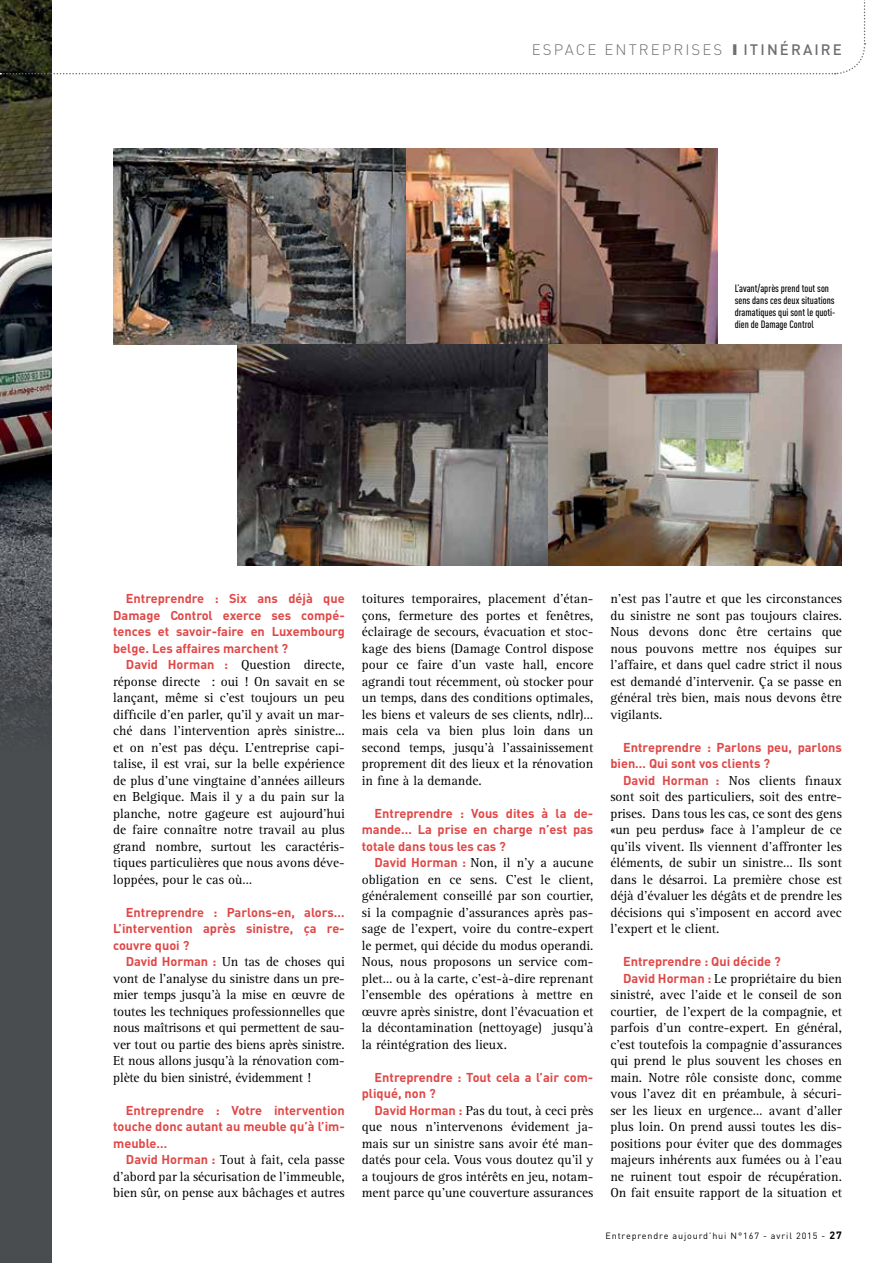
<style>
.page{position:relative;width:893px;height:1263px;background:#fff}
.page>*{position:absolute;margin:0;border:0;box-sizing:border-box;transform-origin:0 0}
.t1{font:300 15px "DIN";letter-spacing:.14em;color:#6d6e71}
.t2{font:13.5px/16.5px "Rotis Serif";color:#000;text-align:justify}
.t3{font:700 12.75px/16.5px "DIN";color:#df4847;text-align:justify}
.t4{font:500 10.5px/12px "DIN Cond";color:#000}
.t5{font:9px "DIN";letter-spacing:.1em;color:#000}
.s1{font-weight:500}
.s2{font-family:"DIN";font-weight:700;font-size:12.75px;color:#df4847}
.s3{font-weight:700;font-size:10.5px}
</style>
<div class="page">
<div style="left:0;top:522px;width:51px;height:741px;background:#494d50"></div>
<img style="left:0;top:75px;width:51px;height:651px">
<svg style="left:0;top:0;width:866px;height:75px"></svg>
<img style="left:113px;top:149px;width:605px;height:196px">
<img style="left:237px;top:345px;width:605px;height:220px">
<p class="t1" style="left:532px;top:39px;width:312px">ESPACE ENTREPRISES <span class="s1">IITINÉRAIRE</span></p>
<p class="t4" style="left:735px;top:282px;width:102px">L’avant/après prend tout son sens dans ces deux situations dramatiques qui sont le quoti&shy;dien de Damage Control</p>
<p class="t3" style="left:113px;top:590px;width:233px;text-indent:13px">Entreprendre : Six ans déjà que Damage Control exerce ses compé&shy;tences et savoir-faire en Luxembourg belge. Les affaires marchent ?</p>
<p class="t2" style="left:113px;top:657px;width:233px;text-indent:13px"><span class="s2">David Horman :</span> Question directe, réponse directe : oui ! On savait en se lançant, même si c’est toujours un peu difficile d’en parler, qu’il y avait un mar&shy;ché dans l’intervention après sinistre... et on n’est pas déçu. L’entreprise capi&shy;talise, il est vrai, sur la belle expérience de plus d’une vingtaine d’années ailleurs en Belgique. Mais il y a du pain sur la planche, notre gageure est aujourd’hui de faire connaître notre travail au plus grand nombre, surtout les caractéris&shy;tiques particulières que nous avons déve&shy;loppées, pour le cas où…</p>
<p class="t3" style="left:113px;top:903px;width:233px;text-indent:13px">Entreprendre : Parlons-en, alors… L’intervention après sinistre, ça re&shy;couvre quoi ?</p>
<p class="t2" style="left:113px;top:954px;width:233px;text-indent:13px"><span class="s2">David Horman :</span> Un tas de choses qui vont de l’analyse du sinistre dans un pre&shy;mier temps jusqu’à la mise en œuvre de toutes les techniques professionnelles que nous maîtrisons et qui permettent de sau&shy;ver tout ou partie des biens après sinistre.<br>Et nous allons jusqu’à la rénovation com&shy;plète du bien sinistré, évidemment !</p>
<p class="t3" style="left:113px;top:1101px;width:233px;text-indent:13px">Entreprendre : Votre intervention touche donc autant au meuble qu’à l’im&shy;meuble…</p>
<p class="t2" style="left:113px;top:1152px;width:233px;text-indent:13px"><span class="s2">David Horman :</span> Tout à fait, cela passe d’abord par la sécurisation de l’immeuble, bien sûr, on pense aux bâchages et autres</p>
<p class="t2" style="left:362px;top:591px;width:233px">toitures temporaires, placement d’étan&shy;çons, fermeture des portes et fenêtres, éclairage de secours, évacuation et stoc&shy;kage des biens (Damage Control dispose pour ce faire d’un vaste hall, encore agrandi tout récemment, où stocker pour un temps, dans des conditions optimales, les biens et valeurs de ses clients, ndlr)… mais cela va bien plus loin dans un second temps, jusqu’à l’assainissement proprement dit des lieux et la rénovation in fine à la demande.</p>
<p class="t3" style="left:362px;top:804px;width:233px;text-indent:13px">Entreprendre : Vous dites à la de&shy;mande… La prise en charge n’est pas totale dans tous les cas ?</p>
<p class="t2" style="left:362px;top:855px;width:233px;text-indent:13px"><span class="s2">David Horman :</span> Non, il n’y a aucune obligation en ce sens. C’est le client, généralement conseillé par son courtier, si la compagnie d’assurances après pas&shy;sage de l’expert, voire du contre-expert le permet, qui décide du modus operandi.<br>Nous, nous proposons un service com&shy;plet… ou à la carte, c’est-à-dire reprenant l’ensemble des opérations à mettre en œuvre après sinistre, dont l’évacuation et la décontamination (nettoyage) jusqu’à la réintégration des lieux.</p>
<p class="t3" style="left:362px;top:1068px;width:233px;text-indent:13px">Entreprendre : Tout cela a l’air com&shy;pliqué, non ?</p>
<p class="t2" style="left:362px;top:1102px;width:233px;text-indent:13px"><span class="s2">David Horman :</span> Pas du tout, à ceci près que nous n’intervenons évidement ja&shy;mais sur un sinistre sans avoir été man&shy;datés pour cela. Vous vous doutez qu’il y a toujours de gros intérêts en jeu, notam&shy;ment parce qu’une couverture assurances</p>
<p class="t2" style="left:610px;top:591px;width:233px">n’est pas l’autre et que les circonstances du sinistre ne sont pas toujours claires.<br>Nous devons donc être certains que nous pouvons mettre nos équipes sur l’affaire, et dans quel cadre strict il nous est demandé d’intervenir. Ça se passe en général très bien, mais nous devons être vigilants.</p>
<p class="t3" style="left:610px;top:738px;width:233px;text-indent:13px">Entreprendre : Parlons peu, parlons bien… Qui sont vos clients ?</p>
<p class="t2" style="left:610px;top:772px;width:233px;text-indent:13px"><span class="s2">David Horman :</span> Nos clients finaux sont soit des particuliers, soit des entre&shy;prises. Dans tous les cas, ce sont des gens «un peu perdus» face à l’ampleur de ce qu’ils vivent. Ils viennent d’affronter les éléments, de subir un sinistre… Ils sont dans le désarroi. La première chose est déjà d’évaluer les dégâts et de prendre les décisions qui s’imposent en accord avec l’expert et le client.</p>
<p class="t3" style="left:623px;top:953px;width:159px">Entreprendre : Qui décide ?</p>
<p class="t2" style="left:610px;top:970px;width:233px;text-indent:13px"><span class="s2">David Horman :</span> Le propriétaire du bien sinistré, avec l’aide et le conseil de son courtier, de l’expert de la compagnie, et parfois d’un contre-expert. En général, c’est toutefois la compagnie d’assurances qui prend le plus souvent les choses en main. Notre rôle consiste donc, comme vous l’avez dit en préambule, à sécuri&shy;ser les lieux en urgence… avant d’aller plus loin. On prend aussi toutes les dis&shy;positions pour éviter que des dommages majeurs inhérents aux fumées ou à l’eau ne ruinent tout espoir de récupération.<br>On fait ensuite rapport de la situation et</p>
<p class="t5" style="left:605px;top:1230px;width:238px">Entreprendre aujourd’hui N°167 - avril 2015 - <span class="s3">27</span></p>
</div>
